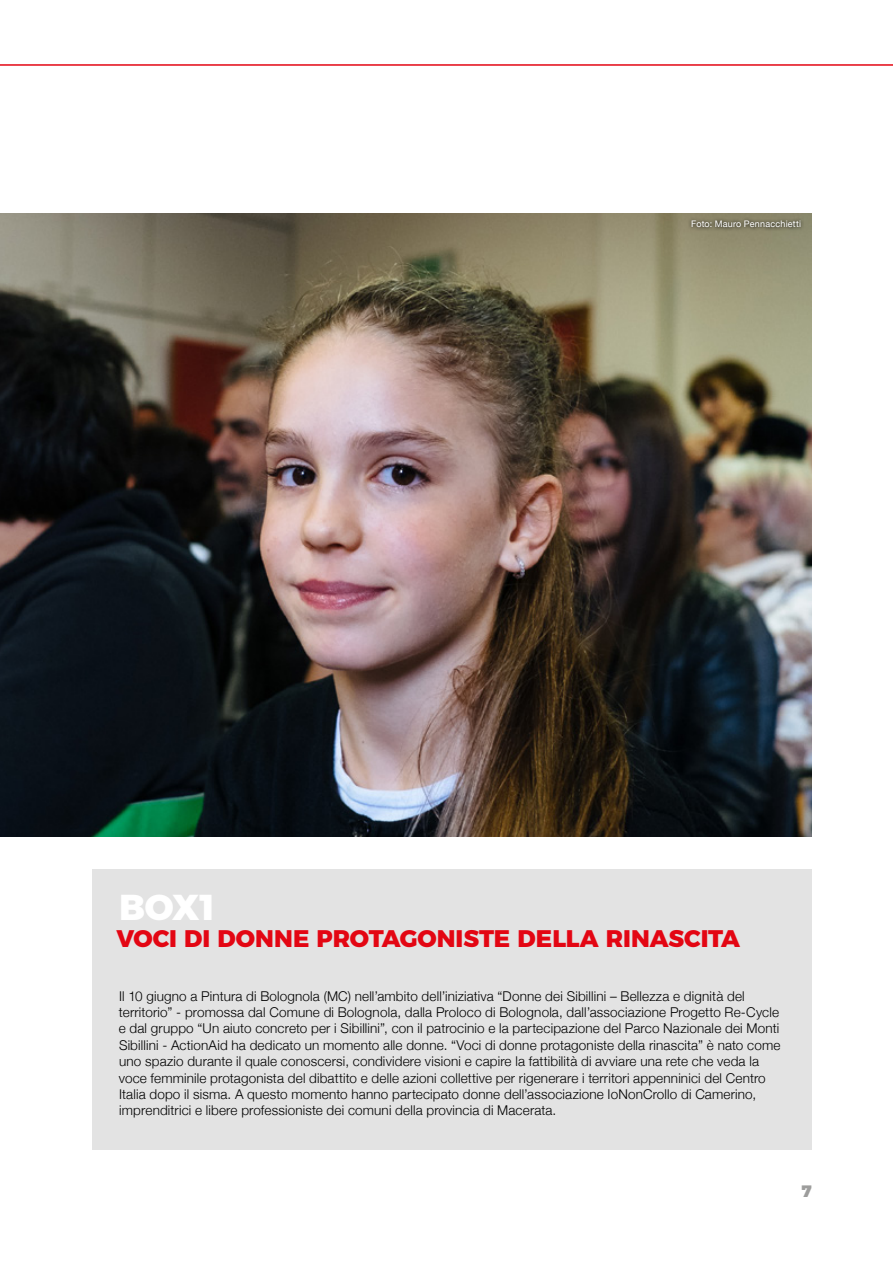
<style>
.page{position:relative;width:893px;height:1263px;background:#fff}
.page>*{position:absolute;margin:0;border:0;box-sizing:border-box;transform-origin:0 0}
.t1{font:800 36px "Montserrat";color:#fff}
.t2{font:800 24px "Montserrat";color:#e30613}
.t3{font:900 16.5px "Montserrat";color:#9d9d9c}
.t4{font:300 13.5px/16.4px "Helvetica Neue";letter-spacing:.01em;color:#000}
.t5{font:9px "Helvetica Neue";letter-spacing:.025em;color:#fff}
</style>
<div class="page">
<img style="left:0;top:213px;width:812px;height:623px">
<div style="left:688px;top:217px;width:116px;height:15px;background:#000;opacity:.8"></div>
<hr style="left:0;top:64px;width:893px;height:2px;background:#e30613">
<div style="left:93px;top:869px;width:719px;height:281px;background:#e3e3e3"></div>
<p class="t5" style="left:691px;top:217px;width:111px">Foto: Mauro Pennacchietti</p>
<h1 class="t1" style="left:119px;top:877px;width:97px">BOX1</h1>
<h2 class="t2" style="left:116px;top:918px;width:625px">VOCI DI DONNE PROTAGONISTE DELLA RINASCITA</h2>
<p class="t4" style="left:119px;top:986px;width:663px">Il 10 giugno a Pintura di Bolognola (MC) nell’ambito dell’iniziativa “Donne dei Sibillini – Bellezza e dignità del territorio” - promossa dal Comune di Bolognola, dalla Proloco di Bolognola, dall’associazione Progetto Re-Cycle e dal gruppo “Un aiuto concreto per i Sibillini”, con il patrocinio e la partecipazione del Parco Nazionale dei Monti Sibillini - ActionAid ha dedicato un momento alle donne. “Voci di donne protagoniste della rinascita” è nato come uno spazio durante il quale conoscersi, condividere visioni e capire la fattibilità di avviare una rete che veda la voce femminile protagonista del dibattito e delle azioni collettive per rigenerare i territori appenninici del Centro Italia dopo il sisma. A questo momento hanno partecipato donne dell’associazione IoNonCrollo di Camerino, imprenditrici e libere professioniste dei comuni della provincia di Macerata.</p>
<p class="t3" style="left:802px;top:1178px;width:12px">7</p>
</div>
